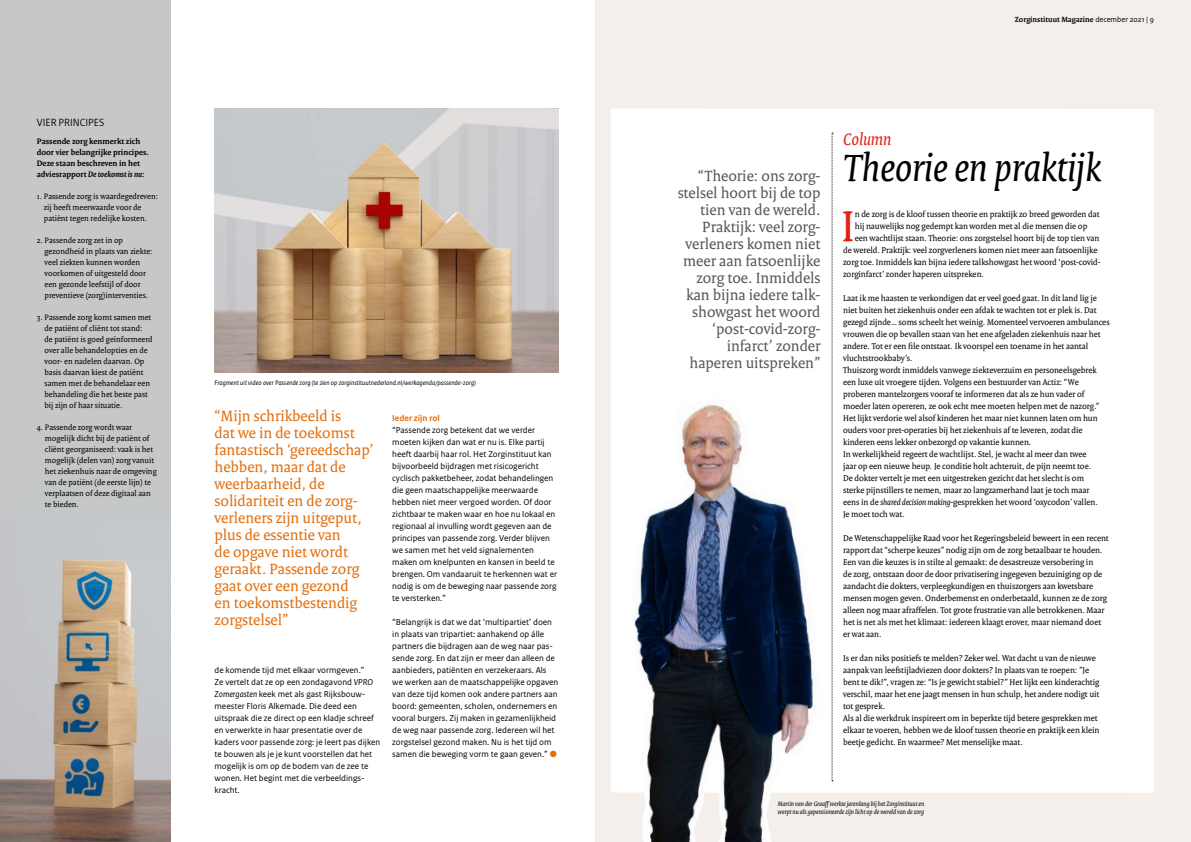
<style>
.page{position:relative;width:1191px;height:842px;background:#fff}
.page>*{position:absolute;margin:0;border:0;box-sizing:border-box;transform-origin:0 0}
.t1{font:46.3px "Rijksoverheid Serif";color:#e41f13}
.t2{font:italic 41px "Rijksoverheid Serif";color:#000}
.t3{font:italic 18px "Rijksoverheid Serif";color:#e41f13}
.t4{font:16px/17px "Rijksoverheid Serif";color:#e36e0d}
.t5{font:16px/17px "Rijksoverheid Serif";color:#575756;text-align:right}
.t6{font:11px "Rijksoverheid Sans Heading";color:#000}
.t7{font:9px/12px "Rijksoverheid Serif";letter-spacing:-.005em;color:#000}
.t8{font:9px/12px "Rijksoverheid Sans Text";color:#000}
.t9{font:700 9px "Rijksoverheid Sans Text";color:#e36e0d}
.t10{font:8.5px/11px "Rijksoverheid Serif";color:#000}
.t11{font:700 8.5px/11px "Rijksoverheid Serif";color:#000}
.t12{font:700 8px "Rijksoverheid Serif";color:#000}
.t13{font:italic 7px/8px "Rijksoverheid Serif";color:#000}
.t14{font:italic 7px "Rijksoverheid Sans Text";color:#000}
.s1{font-style:italic}
.s2{color:#e36e0d}
.s3{font-family:"Rijksoverheid Sans Text";font-weight:400}
</style>
<div class="page">
<div style="left:595px;top:0;width:596px;height:842px;background:#f4efeb"></div>
<div style="left:610px;top:109px;width:544px;height:684px;background:#fff;border-radius:3px"></div>
<div style="left:0;top:0;width:170px;height:842px;background:#c5c7c8"></div>
<img style="left:0;top:559px;width:170px;height:283px">
<svg style="left:831px;top:133px;width:2px;height:648px"></svg>
<img style="left:634px;top:404px;width:179px;height:438px">
<img style="left:214px;top:109px;width:344px;height:264px">
<p class="t6" style="left:37px;top:116px;width:69px">VIER PRINCIPES</p>
<p class="t11" style="left:37px;top:136px;width:114px">Passende zorg kenmerkt zich door vier belangrijke principes.<br>Deze staan beschreven in het adviesrapport <span class="s1">De toekomst is nu</span>:</p>
<p class="t10" style="left:44px;top:191px;width:116px;text-indent:-7px">1. Passende zorg is waardegedreven: zij heeft meerwaarde voor de patiënt tegen redelijke kosten.</p>
<p class="t10" style="left:45px;top:235px;width:109px;text-indent:-8px">2. Passende zorg zet in op gezondheid in plaats van ziekte: veel ziekten kunnen worden voorkomen of uitgesteld door een gezonde leefstijl of door preventieve (zorg)interventies.</p>
<p class="t10" style="left:45px;top:312px;width:110px;text-indent:-8px">3. Passende zorg komt samen met de patiënt of cliënt tot stand: de patiënt is goed geïnformeerd over alle behandelopties en de voor- en nadelen daarvan. Op basis daarvan kiest de patiënt samen met de behandelaar een behandeling die het beste past bij zijn of haar situatie.</p>
<p class="t10" style="left:45px;top:422px;width:113px;text-indent:-8px">4. Passende zorg wordt waar mogelijk dicht bij de patiënt of cliënt georganiseerd: vaak is het mogelijk (delen van) zorg vanuit het ziekenhuis naar de omgeving van de patiënt (de eerste lijn) te verplaatsen of deze digitaal aan te bieden.</p>
<p class="t14" style="left:214px;top:379px;width:263px">Fragment uit video over Passende zorg (te zien op zorginstituutnederland.nl/werkagenda/passende-zorg)</p>
<p class="t4" style="left:214px;top:407px;width:161px">“Mijn schrikbeeld is<br>dat we in de toekomst fantastisch ‘gereedschap’ hebben, maar dat de weerbaarheid, de solidariteit en de zorg&shy;verleners zijn uitgeput, plus de essentie van<br>de opgave niet wordt geraakt. Passende zorg gaat over een gezond<br>en toekomstbestendig zorgstelsel”</p>
<p class="t8" style="left:214px;top:664px;width:167px">de komende tijd met elkaar vormgeven.”<br>Ze vertelt dat ze op een zondagavond <span class="s1">VPRO Zomergasten</span> keek met als gast Rijksbouw&shy;meester Floris Alkemade. Die deed een uitspraak die ze direct op een kladje schreef en verwerkte in haar presentatie over de kaders voor passende zorg: je leert pas dijken te bouwen als je je kunt voorstellen dat het mogelijk is om op de bodem van de zee te wonen. Het begint met die verbeeldings&shy;kracht.</p>
<p class="t9" style="left:392px;top:413px;width:49px">Ieder zijn rol</p>
<p class="t8" style="left:392px;top:424px;width:166px">“Passende zorg betekent dat we verder moeten kijken dan wat er nu is. Elke partij heeft daarbij haar rol. Het Zorginstituut kan bijvoorbeeld bijdragen met risicogericht cyclisch pakketbeheer, zodat behandelingen die geen maatschappelijke meerwaarde hebben niet meer vergoed worden. Of door zichtbaar te maken waar en hoe nu lokaal en regionaal al invulling wordt gegeven aan de principes van passende zorg. Verder blijven we samen met het veld signalementen maken om knelpunten en kansen in beeld te brengen. Om vandaaruit te herkennen wat er nodig is om de beweging naar passende zorg te versterken.”</p>
<p class="t8" style="left:392px;top:616px;width:168px">“Belangrijk is dat we dat ‘multipartiet’ doen in plaats van tripartiet: aanhakend op álle partners die bijdragen aan de weg naar pas&shy;sende zorg. En dat zijn er meer dan alleen de aanbieders, patiënten en verzekeraars. Als we werken aan de maatschappelijke opgaven van deze tijd komen ook andere partners aan boord: gemeenten, scholen, ondernemers en vooral burgers. Zij maken in gezamenlijkheid de weg naar passende zorg. Iedereen wil het zorgstelsel gezond maken. Nu is het tijd om samen die beweging vorm te gaan geven.” <span class="s2">●</span></p>
<p class="t12" style="left:1015px;top:15px;width:141px">Zorginstituut Magazine <span class="s3">december 2021 | 9</span></p>
<p class="t5" style="left:677px;top:167px;width:144px">“Theorie: ons zorg&shy;stelsel hoort bij de top tien van de wereld.<br>Praktijk: veel zorg&shy;verleners komen niet meer aan fatsoenlijke zorg toe. Inmiddels kan bijna iedere talk&shy;showgast het woord ‘post-covid-zorg&shy;infarct’ zonder haperen uitspreken”</p>
<h3 class="t3" style="left:843px;top:129px;width:50px">Column</h3>
<h2 class="t2" style="left:843px;top:143px;width:259px">Theorie en praktijk</h2>
<h1 class="t1" style="left:841px;top:198px;width:15px">I</h1>
<p class="t7" style="left:854px;top:208px;width:246px">n de zorg is de kloof tussen theorie en praktijk zo breed geworden dat</p>
<p class="t7" style="left:854px;top:220px;width:234px">hij nauwelijks nog gedempt kan worden met al die mensen die op</p>
<p class="t7" style="left:854px;top:232px;width:246px">een wachtlijst staan. Theorie: ons zorgstelsel hoort bij de top tien van</p>
<p class="t7" style="left:843px;top:244px;width:256px">de wereld. Praktijk: veel zorgverleners komen niet meer aan fatsoenlijke</p>
<p class="t7" style="left:843px;top:256px;width:259px">zorg toe. Inmiddels kan bijna iedere talkshowgast het woord ‘post-covid-</p>
<p class="t7" style="left:843px;top:268px;width:142px">zorginfarct’ zonder haperen uitspreken.</p>
<p class="t7" style="left:843px;top:292px;width:268px">Laat ik me haasten te verkondigen dat er veel goed gaat. In dit land lig je niet buiten het ziekenhuis onder een afdak te wachten tot er plek is. Dat gezegd zijnde… soms scheelt het weinig. Momenteel vervoeren ambulances vrouwen die op bevallen staan van het ene afgeladen ziekenhuis naar het andere. Tot er een file ontstaat. Ik voorspel een toename in het aantal vluchtstrookbaby’s.<br>Thuiszorg wordt inmiddels vanwege ziekteverzuim en personeelsgebrek een luxe uit vroegere tijden. Volgens een bestuurder van Actiz: “We proberen mantelzorgers vooraf te informeren dat als ze hun vader of moeder laten opereren, ze ook echt mee moeten helpen met de nazorg.” Het lijkt verdorie wel alsof kinderen het maar niet kunnen laten om hun ouders voor pret-operaties bij het ziekenhuis af te leveren, zodat die kinderen eens lekker onbezorgd op vakantie kunnen.<br>In werkelijkheid regeert de wachtlijst. Stel, je wacht al meer dan twee<br>jaar op een nieuwe heup. Je conditie holt achteruit, de pijn neemt toe.<br>De dokter vertelt je met een uitgestreken gezicht dat het slecht is om<br>sterke pijnstillers te nemen, maar zo langzamerhand laat je toch maar<br>eens in de <span class="s1">shared decision making</span>-gesprekken het woord ‘oxycodon’ vallen.<br>Je moet toch wat.</p>
<p class="t7" style="left:843px;top:532px;width:267px">De Wetenschappelijke Raad voor het Regeringsbeleid beweert in een recent rapport dat “scherpe keuzes” nodig zijn om de zorg betaalbaar te houden.<br>Een van die keuzes is in stilte al gemaakt: de desastreuze versobering in<br>de zorg, ontstaan door de door privatisering ingegeven bezuiniging op de aandacht die dokters, verpleegkundigen en thuiszorgers aan kwetsbare mensen mogen geven. Onderbemenst en onderbetaald, kunnen ze de zorg alleen nog maar afraffelen. Tot grote frustratie van alle betrokkenen. Maar het is net als met het klimaat: iedereen klaagt erover, maar niemand doet er wat aan.</p>
<p class="t7" style="left:843px;top:652px;width:258px">Is er dan niks positiefs te melden? Zeker wel. Wat dacht u van de nieuwe aanpak van leefstijladviezen door dokters? In plaats van te roepen: ”Je bent te dik!”, vragen ze: “Is je gewicht stabiel?” Het lijkt een kinderachtig verschil, maar het ene jaagt mensen in hun schulp, het andere nodigt uit tot gesprek.<br>Als al die werkdruk inspireert om in beperkte tijd betere gesprekken met elkaar te voeren, hebben we de kloof tussen theorie en praktijk een klein beetje gedicht. En waarmee? Met menselijke maat.</p>
<p class="t13" style="left:778px;top:799px;width:148px">Martin van der Graaff werkte jarenlang bij het Zorginstituut en werpt nu als gepensioneerde zijn licht op de wereld van de zorg</p>
</div>
